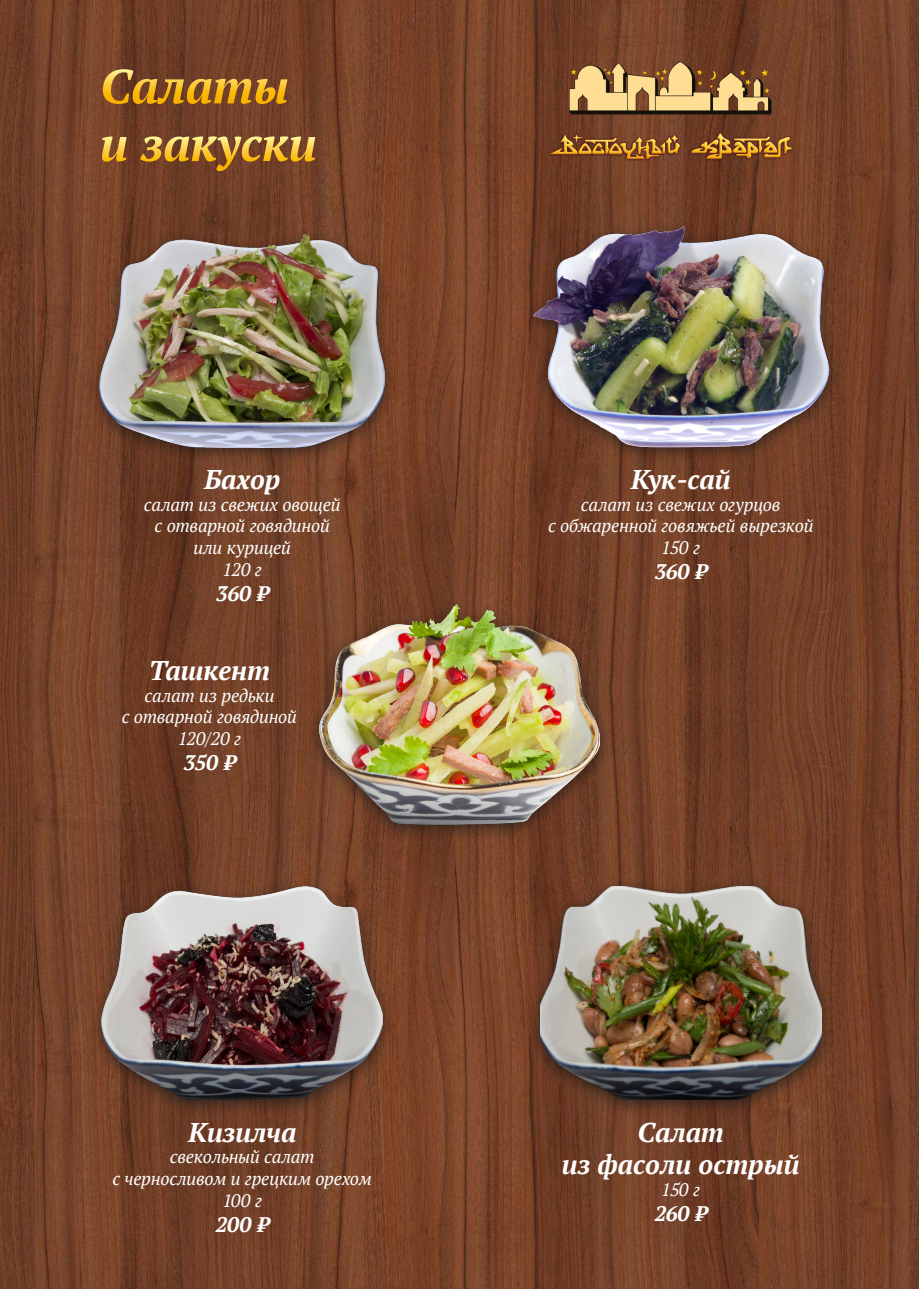
<style>
.page{position:relative;width:919px;height:1289px;background:#fff}
.page>*{position:absolute;margin:0;border:0;box-sizing:border-box;transform-origin:0 0}
.t1{font:italic 700 27px/32.4px "PT Serif";color:#fff;text-align:center}
.t2{font:italic 700 21px "PT Serif";letter-spacing:.01em;color:#fff}
.t3{font:italic 18px/21.6px "PT Serif";letter-spacing:-.01em;color:#fff;text-align:center}
</style>
<div class="page">
<img style="left:0;top:0;width:918px;height:1288px">
<div style="left:88px;top:877px;width:308px;height:240px;background:#181716;opacity:.66"></div>
<img style="left:102px;top:887px;width:280px;height:212px">
<div style="left:86px;top:225px;width:313px;height:240px;background:#181716;opacity:.66"></div>
<img style="left:100px;top:234px;width:285px;height:213px">
<div style="left:520px;top:218px;width:322px;height:247px;background:#181716;opacity:.66"></div>
<img style="left:531px;top:226px;width:298px;height:221px">
<div style="left:526px;top:876px;width:309px;height:241px;background:#181716;opacity:.66"></div>
<img style="left:540px;top:887px;width:281px;height:212px">
<div style="left:305px;top:596px;width:308px;height:247px;background:#181716;opacity:.66"></div>
<img style="left:319px;top:604px;width:281px;height:220px">
<svg style="left:192px;top:136px;width:123px;height:26px;background:#b48639"></svg>
<svg style="left:103px;top:69px;width:172px;height:35px;background:#a36e24"></svg>
<h1 class="t1" style="left:204px;top:463px;width:78px">Бахор</h1>
<p class="t3" style="left:144px;top:493px;width:198px">салат из свежих овощей с отварной говядиной или курицей<br>120 г</p>
<p class="t2" style="left:216px;top:579px;width:54px">360 ₽</p>
<h1 class="t1" style="left:149px;top:654px;width:123px">Ташкент</h1>
<p class="t3" style="left:122px;top:684px;width:177px">салат из редьки<br>с отварной говядиной<br>120/20 г</p>
<p class="t2" style="left:183px;top:749px;width:54px">350 ₽</p>
<h1 class="t1" style="left:188px;top:1115px;width:110px">Кизилча</h1>
<p class="t3" style="left:113px;top:1146px;width:261px">свекольный салат<br>с черносливом и грецким орехом<br>100 г</p>
<p class="t2" style="left:215px;top:1210px;width:55px">200 ₽</p>
<h1 class="t1" style="left:631px;top:463px;width:101px">Кук-сай</h1>
<p class="t3" style="left:548px;top:493px;width:267px">салат из свежих огурцов<br>с обжаренной говяжьей вырезкой<br>150 г</p>
<p class="t2" style="left:654px;top:558px;width:54px">360 ₽</p>
<h1 class="t1" style="left:562px;top:1115px;width:239px">Салат<br>из фасоли острый</h1>
<p class="t3" style="left:661px;top:1178px;width:40px">150 г</p>
<p class="t2" style="left:654px;top:1199px;width:54px">260 ₽</p>
</div>
